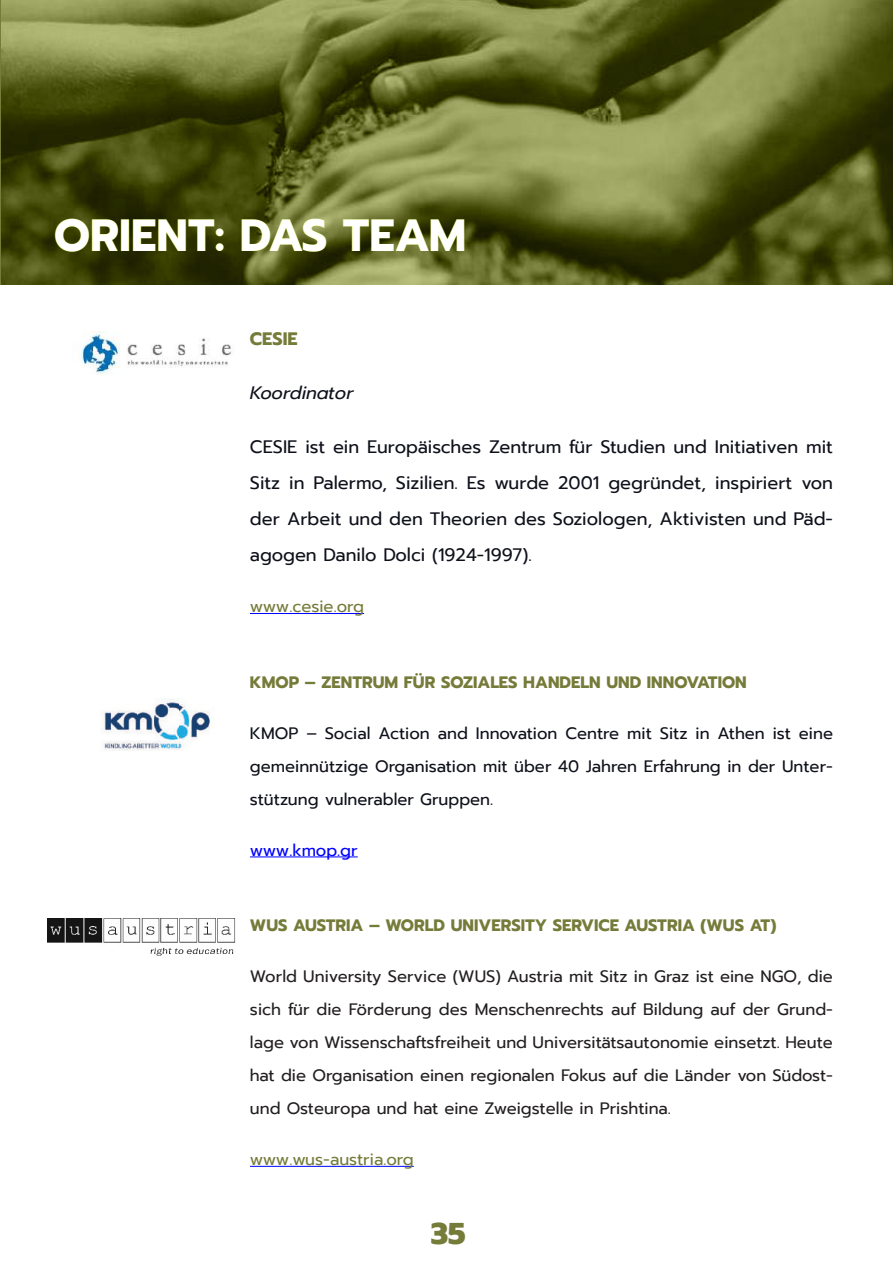
<style>
.page{position:relative;width:893px;height:1263px;background:#fff}
.page>*{position:absolute;margin:0;border:0;box-sizing:border-box;transform-origin:0 0}
.t1{font:700 45px "Prompt";color:#fff}
.t2{font:800 30px "Prompt";color:#757b39}
.t3{font:18px/36px "Prompt";color:#0e101a;text-align:justify}
.t4{font:italic 18px "Prompt";letter-spacing:-.01em;color:#0e101a}
.t5{font:700 18px "Prompt";color:#757b39}
.t6{font:16.5px/33px "Prompt";color:#231f20;text-align:justify}
.t7{font:16.5px/33px "Prompt";color:#0e101a;text-align:justify}
.t8{font:700 16.5px "Prompt";color:#757b39}
.t9{font:16.5px "Prompt";color:#757b39}
.t10{font:16.5px "Prompt";letter-spacing:-.01em;color:#00f}
</style>
<div class="page">
<img style="left:81px;top:332px;width:151px;height:43px">
<hr style="left:250px;top:613px;width:114px;height:1px;background:#00f">
<hr style="left:250px;top:856px;width:108px;height:1px;background:#00f">
<img style="left:47px;top:919px;width:189px;height:37px">
<hr style="left:250px;top:1166px;width:164px;height:1px;background:#00f">
<svg style="left:0;top:0;width:893px;height:284px;background:#5e6327"></svg>
<img style="left:101px;top:698px;width:109px;height:53px">
<h1 class="t1" style="left:54px;top:201px;width:414px">ORIENT: DAS TEAM</h1>
<p class="t5" style="left:250px;top:325px;width:49px">CESIE</p>
<p class="t4" style="left:250px;top:380px;width:105px">Koordinator</p>
<p class="t3" style="left:250px;top:429px;width:584px">CESIE ist ein Europäisches Zentrum für Studien und Initiativen mit Sitz in Palermo, Sizilien. Es wurde 2001 gegründet, inspiriert von der Arbeit und den Theorien des Soziologen, Aktivisten und Päd&shy;agogen Danilo Dolci (1924-1997).</p>
<p class="t9" style="left:250px;top:595px;width:116px">www.cesie.org</p>
<p class="t8" style="left:250px;top:669px;width:498px">KMOP – ZENTRUM FÜR SOZIALES HANDELN UND INNOVATION</p>
<p class="t7" style="left:250px;top:716px;width:584px">KMOP – Social Action and Innovation Centre mit Sitz in Athen ist eine gemeinnützige Organisation mit über 40 Jahren Erfahrung in der Unter&shy;stützung vulnerabler Gruppen.</p>
<p class="t10" style="left:250px;top:838px;width:109px">www.kmop.gr</p>
<p class="t8" style="left:250px;top:913px;width:528px">WUS AUSTRIA – WORLD UNIVERSITY SERVICE AUSTRIA (WUS AT)</p>
<p class="t6" style="left:250px;top:960px;width:584px">World University Service (WUS) Austria mit Sitz in Graz ist eine NGO, die sich für die Förderung des Menschenrechts auf Bildung auf der Grund&shy;lage von Wissenschaftsfreiheit und Universitätsautonomie einsetzt. Heute hat die Organisation einen regionalen Fokus auf die Länder von Südost&shy;und Osteuropa und hat eine Zweigstelle in Prishtina.</p>
<p class="t9" style="left:250px;top:1147px;width:165px">www.wus-austria.org</p>
<h2 class="t2" style="left:431px;top:1211px;width:37px">35</h2>
</div>
